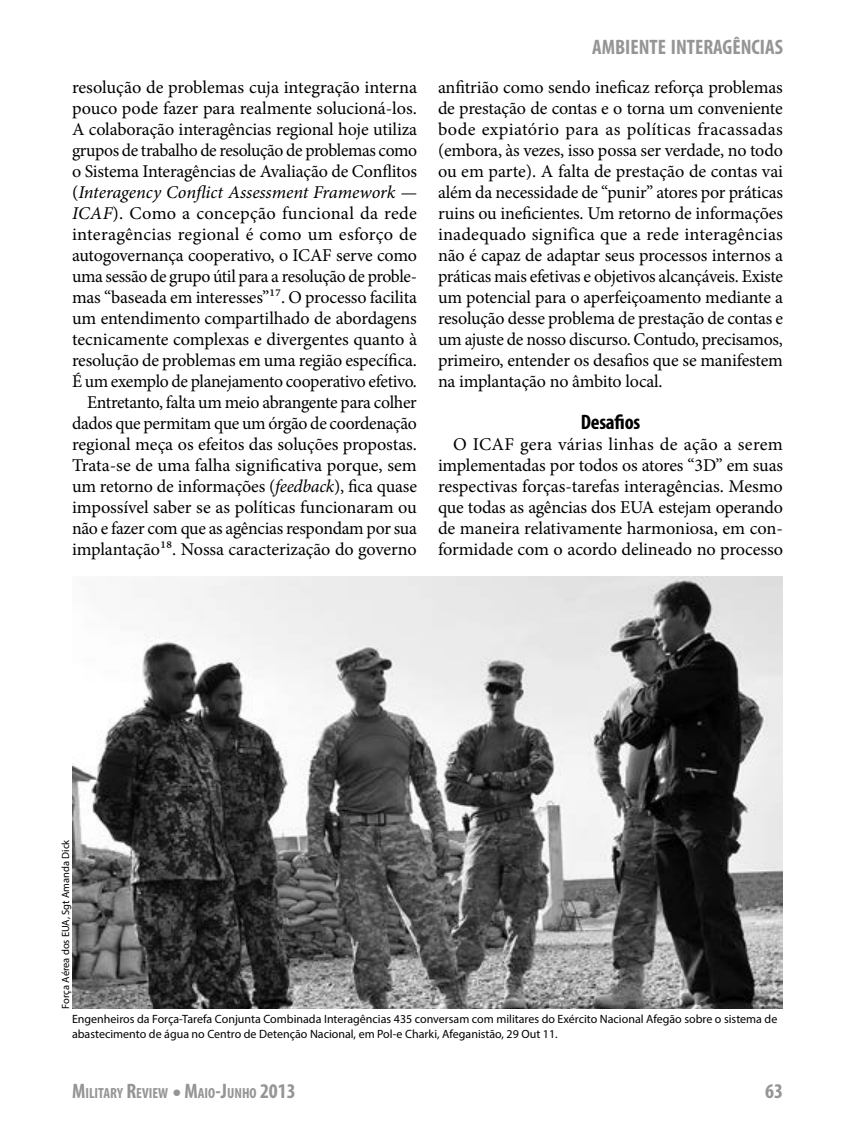
<style>
.page{position:relative;width:864px;height:1134px;background:#fff}
.page>*{position:absolute;margin:0;border:0;box-sizing:border-box;transform-origin:0 0}
.t1{font:700 condensed 21px "Myriad Pro";color:#959595}
.Subhead{font:700 condensed 21px "Myriad Pro";letter-spacing:-.01em;color:#000}
.t2{font:700 condensed 21px "Myriad Pro";color:#959595}
.Body_Copy{font:18px/21px "Minion Pro";letter-spacing:-.01em;color:#000;text-align:justify}
.t3{font:700 condensed 14.7px "Myriad Pro";color:#959595}
.Cutline{font:12px/15px "Myriad Pro";color:#000}
.Photocredit{font:10.5px "Myriad Pro";color:#000}
.s1{font-style:italic}
.s2{font-size:21px}
.s3{font-weight:400;font-stretch:normal;font-size:31.5px}
</style>
<div class="page">
<img style="left:72px;top:576px;width:711px;height:433px">
<p class="Body_Copy" style="left:72px;top:77px;width:347px">resolução de problemas cuja integração interna pouco pode fazer para realmente solucioná-los.<br>A colaboração interagências regional hoje utiliza grupos de trabalho de resolução de problemas como o Sistema Interagências de Avaliação de Conflitos (<span class="s1">Interagency Conflict Assessment Framework — ICAF</span>). Como a concepção funcional da rede interagências regional é como um esforço de autogovernança cooperativo, o ICAF serve como uma sessão de grupo útil para a resolução de proble&shy;mas “baseada em interesses”17. O processo facilita um entendimento compartilhado de abordagens tecnicamente complexas e divergentes quanto à resolução de problemas em uma região específica.<br>É um exemplo de planejamento cooperativo efetivo.</p>
<p class="Body_Copy" style="left:72px;top:392px;width:346px;text-indent:15px">Entretanto, falta um meio abrangente para colher dados que permitam que um órgão de coordenação regional meça os efeitos das soluções propostas.<br>Trata-se de uma falha significativa porque, sem um retorno de informações (<span class="s1">feedback</span>), fica quase impossível saber se as políticas funcionaram ou não e fazer com que as agências respondam por sua implantação18. Nossa caracterização do governo</p>
<p class="t1" style="left:592px;top:34px;width:192px">AMBIENTE INTERAGÊNCIAS</p>
<p class="Body_Copy" style="left:438px;top:77px;width:347px">anfitrião como sendo ineficaz reforça problemas de prestação de contas e o torna um conveniente bode expiatório para as políticas fracassadas (embora, às vezes, isso possa ser verdade, no todo ou em parte). A falta de prestação de contas vai além da necessidade de “punir” atores por práticas ruins ou ineficientes. Um retorno de informações inadequado significa que a rede interagências não é capaz de adaptar seus processos internos a práticas mais efetivas e objetivos alcançáveis. Existe um potencial para o aperfeiçoamento mediante a resolução desse problema de prestação de contas e um ajuste de nosso discurso. Contudo, precisamos, primeiro, entender os desafios que se manifestem na implantação no âmbito local.</p>
<p class="Subhead" style="left:581px;top:409px;width:61px">Desafios</p>
<p class="Body_Copy" style="left:438px;top:434px;width:347px;text-indent:15px">O ICAF gera várias linhas de ação a serem implementadas por todos os atores “3D” em suas respectivas forças-tarefas interagências. Mesmo que todas as agências dos EUA estejam operando de maneira relativamente harmoniosa, em con&shy;formidade com o acordo delineado no processo</p>
<p class="Photocredit" style="left:59px;top:1009px;width:170px;rotate:-90deg">Força Aérea dos EUA, Sgt Amanda Dick</p>
<p class="Cutline" style="left:72px;top:1011px;width:707px">Engenheiros da Força-Tarefa Conjunta Combinada Interagências 435 conversam com militares do Exército Nacional Afegão sobre o sistema de abastecimento de água no Centro de Detenção Nacional, em Pol-e Charki, Afeganistão, 29 Out 11.</p>
<p class="t3" style="left:72px;top:1084px;width:225px"><span class="s2">M</span>ILITARY <span class="s2">R</span>EVIEW <span class="s3">•</span><span class="s2">M</span>AIO<span class="s2">-J</span>UNHO <span class="s2">2013</span></p>
<p class="t2" style="left:765px;top:1078px;width:19px">63</p>
</div>
